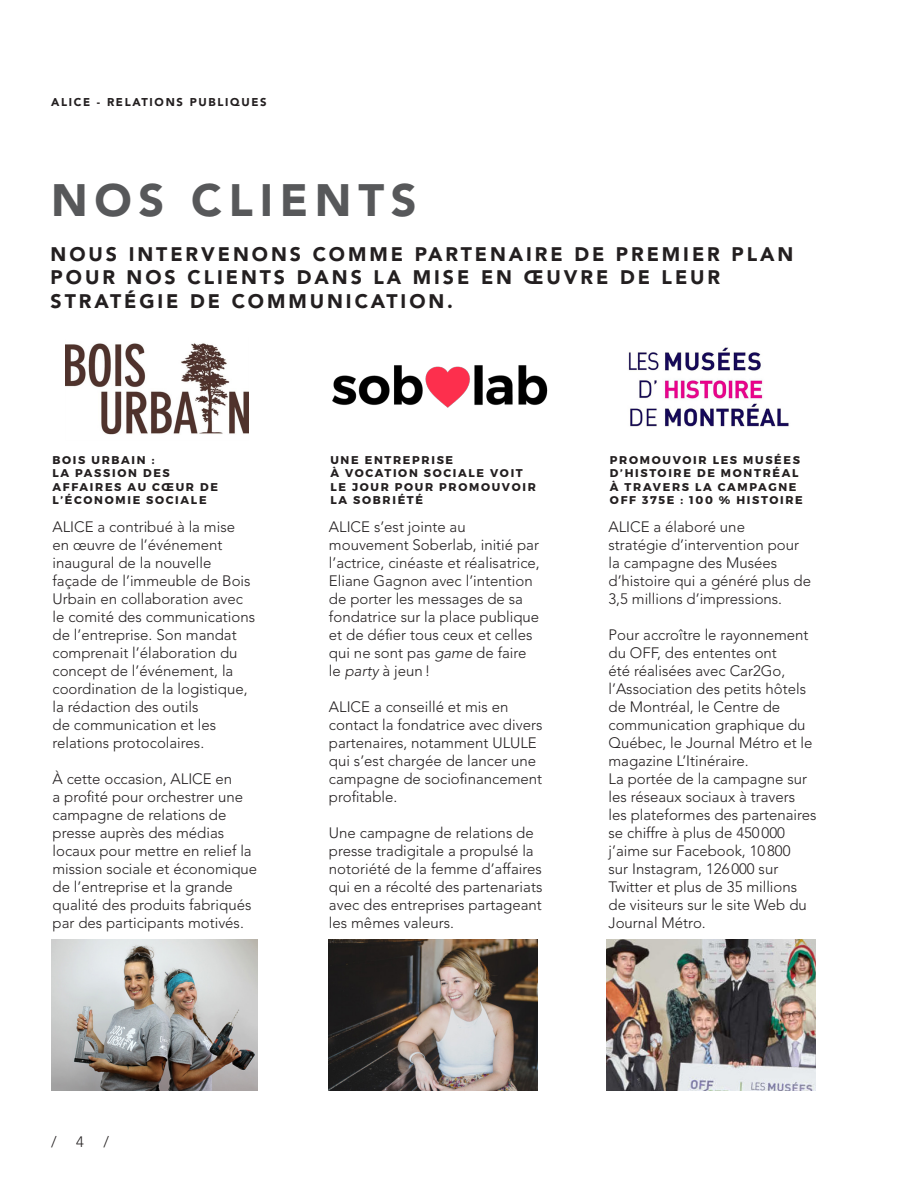
<style>
.page{position:relative;width:918px;height:1188px;background:#fff}
.page>*{position:absolute;margin:0;border:0;box-sizing:border-box;transform-origin:0 0}
.t1{font:900 45px "Avenir LT Std";letter-spacing:.15em;color:#57585a}
.t2{font:900 19.5px/23.4px "Avenir LT Std";letter-spacing:.15em;color:#231f20}
.Body{font:300 15px/18px "Avenir LT Std";color:#231f20}
.t3{font:700 11.25px/13.5px "Montserrat";letter-spacing:.15em;color:#231f20}
.t4{font:900 11.25px "Avenir LT Std";letter-spacing:.15em;color:#231f20}
.s1{font-style:italic}
</style>
<div class="page">
<img style="left:65px;top:343px;width:183px;height:92px">
<img style="left:332px;top:365px;width:216px;height:43px">
<img style="left:628px;top:347px;width:161px;height:80px">
<img style="left:51px;top:940px;width:207px;height:150px">
<img style="left:329px;top:940px;width:208px;height:150px">
<img style="left:607px;top:940px;width:208px;height:150px">
<p class="t4" style="left:51px;top:96px;width:217px">ALICE - RELATIONS PUBLIQUES</p>
<h3 class="t1" style="left:51px;top:173px;width:367px">NOS CLIENTS</h3>
<h5 class="t2" style="left:51px;top:242px;width:744px">NOUS INTERVENONS COMME PARTENAIRE DE PREMIER PLAN<br>POUR NOS CLIENTS DANS LA MISE EN ŒUVRE DE LEUR<br>STRATÉGIE DE COMMUNICATION.</h5>
<p class="t3" style="left:53px;top:453px;width:103px">BOIS URBAIN :</p>
<p class="t3" style="left:53px;top:467px;width:167px">LA PASSION DES<br>AFFAIRES AU CŒUR DE<br>L’ÉCONOMIE SOCIALE</p>
<p class="Body" style="left:53px;top:518px;width:204px">ALICE a contribué à la mise en œuvre de l’événement inaugural de la nouvelle façade de l’immeuble de Bois<br>Urbain en collaboration avec le comité des communications de l’entreprise. Son mandat comprenait l’élaboration du concept de l’événement, la coordination de la logistique, la rédaction des outils<br>de communication et les relations protocolaires.</p>
<p class="Body" style="left:53px;top:770px;width:206px">À cette occasion, ALICE en<br>a profité pour orchestrer une campagne de relations de presse auprès des médias locaux pour mettre en relief la mission sociale et économique de l’entreprise et la grande qualité des produits fabriqués par des participants motivés.</p>
<p class="t3" style="left:330px;top:453px;width:124px">UNE ENTREPRISE</p>
<p class="t3" style="left:330px;top:467px;width:207px">À VOCATION SOCIALE VOIT<br>LE JOUR POUR PROMOUVOIR<br>LA SOBRIÉTÉ</p>
<p class="Body" style="left:329px;top:518px;width:212px">ALICE s’est jointe au mouvement Soberlab, initié par l’actrice, cinéaste et réalisatrice,<br>Eliane Gagnon avec l’intention de porter les messages de sa fondatrice sur la place publique et de défier tous ceux et celles qui ne sont pas <span class="s1">game</span> de faire le <span class="s1">party</span> à jeun!</p>
<p class="Body" style="left:329px;top:698px;width:215px">ALICE a conseillé et mis en contact la fondatrice avec divers partenaires, notamment ULULE qui s’est chargée de lancer une campagne de sociofinancement profitable.</p>
<p class="Body" style="left:329px;top:824px;width:215px">Une campagne de relations de presse tradigitale a propulsé la notoriété de la femme d’affaires qui en a récolté des partenariats avec des entreprises partageant les mêmes valeurs.</p>
<p class="t3" style="left:610px;top:453px;width:192px">PROMOUVOIR LES MUSÉES<br>D’HISTOIRE DE MONTRÉAL</p>
<p class="t3" style="left:610px;top:480px;width:194px">À TRAVERS LA CAMPAGNE<br>OFF 375E : 100 % HISTOIRE</p>
<p class="Body" style="left:609px;top:518px;width:204px">ALICE a élaboré une<br>stratégie d’intervention pour la campagne des Musées d’histoire qui a généré plus de<br>3,5 millions d’impressions.</p>
<p class="Body" style="left:609px;top:626px;width:206px">Pour accroître le rayonnement du OFF, des ententes ont<br>été réalisées avec Car2Go, l’Association des petits hôtels de Montréal, le Centre de communication graphique du<br>Québec, le Journal Métro et le magazine L’Itinéraire.</p>
<p class="Body" style="left:609px;top:770px;width:210px">La portée de la campagne sur les réseaux sociaux à travers les plateformes des partenaires se chiffre à plus de 450000 j’aime sur Facebook, 10800<br>sur Instagram, 126000 sur<br>Twitter et plus de 35 millions de visiteurs sur le site Web du<br>Journal Métro.</p>
<p class="Body" style="left:51px;top:1132px;width:7px">/</p>
<p class="Body" style="left:76px;top:1132px;width:9px">4</p>
<p class="Body" style="left:103px;top:1132px;width:7px">/</p>
</div>
